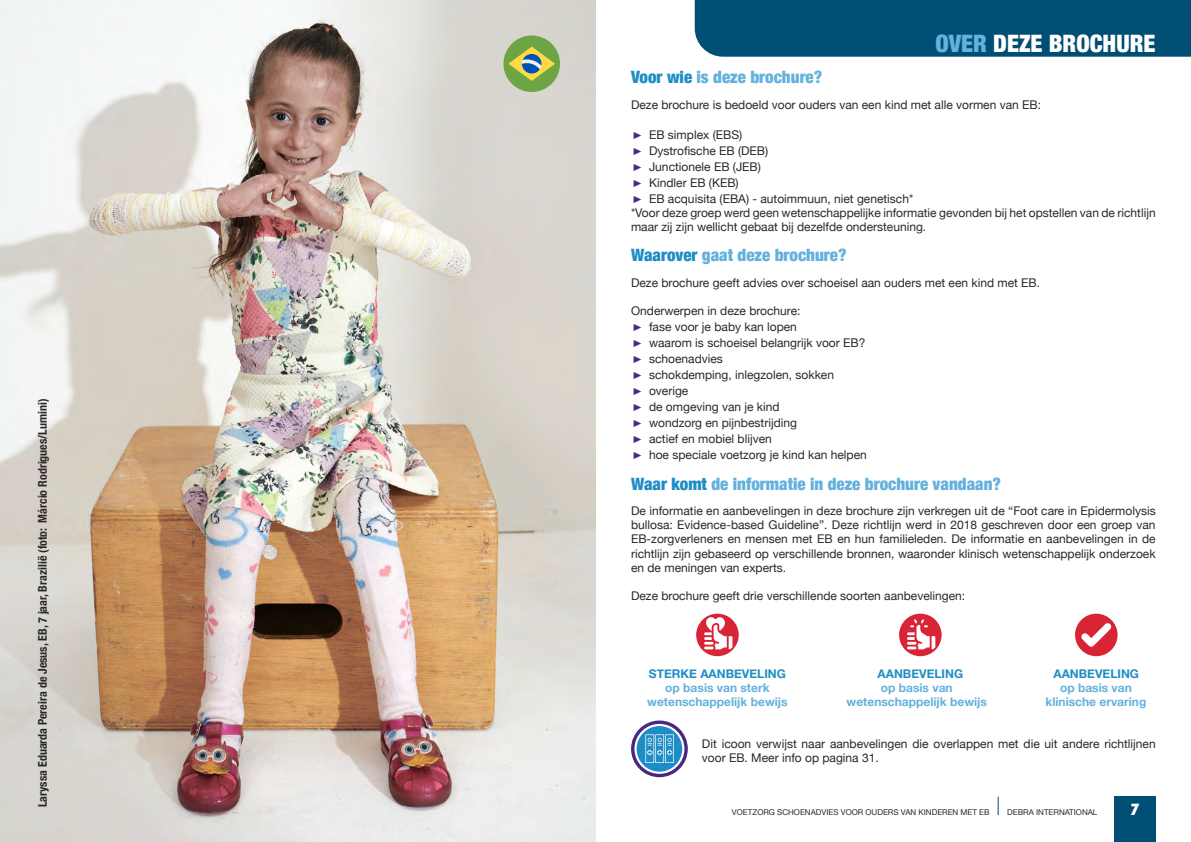
<style>
.page{position:relative;width:1191px;height:842px;background:#fff}
.page>*{position:absolute;margin:0;border:0;box-sizing:border-box;transform-origin:0 0}
.t1{font:900 condensed 24px "Helvetica Neue";color:#fff}
.t2{font:900 condensed 17px "Helvetica Neue";color:#63b1dc}
.t3{font:800 condensed 15px "Futura";color:#fff}
.t4{font:12px/16px "Helvetica Neue";color:#292829}
.t5{font:700 12px/14px "Helvetica Neue";color:#63b1dc;text-align:center}
.t6{font:700 condensed 12px "Helvetica Neue";color:#292829}
.t7{font:700 12px "Helvetica Neue";color:#1f8dc5}
.t8{font:8px "Helvetica Neue";color:#292829}
.s1{color:#1f8dc5}
.s2{color:#63b1dc}
.s3{font-size:10px;color:#4b2683}
</style>
<div class="page">
<div style="left:694px;top:0;width:497px;height:57px;background:#004e74"></div>
<div style="left:1114px;top:797px;width:41px;height:45px;background:#004e74"></div>
<svg style="left:997px;top:797px;width:1px;height:18px"></svg>
<div style="left:1075px;top:614px;width:42px;height:42px;background:#d82435;border-radius:50%"></div>
<svg style="left:1081px;top:623px;width:30px;height:24px"></svg>
<div style="left:899px;top:614px;width:42px;height:42px;background:#d82435;border-radius:50%"></div>
<svg style="left:907px;top:619px;width:28px;height:31px"></svg>
<div style="left:696px;top:614px;width:42px;height:42px;background:#d82435;border-radius:50%"></div>
<svg style="left:704px;top:617px;width:28px;height:33px"></svg>
<svg style="left:633px;top:722px;width:53px;height:53px"></svg>
<div style="left:631px;top:720px;width:57px;height:57px;border:3px solid #4b2683;border-radius:50%"></div>
<div style="left:636px;top:726px;width:46px;height:46px;background:#1f8dc5;border-radius:50%"></div>
<svg style="left:645px;top:734px;width:29px;height:29px"></svg>
<img style="left:0;top:0;width:595px;height:842px">
<div style="left:503px;top:35px;width:57px;height:57px;background:#6da544;border-radius:50%"></div>
<svg style="left:508px;top:47px;width:47px;height:34px"></svg>
<p class="t6" style="left:33px;top:807px;width:410px;rotate:-90deg">Laryssa Eduarda Pereira de Jesus, EB, 7 jaar, Brazilië (foto: Márcio Rodrigues/Lumini)</p>
<h2 class="t2" style="left:631px;top:63px;width:193px"><span class="s1">Voor wie</span> is deze brochure?</h2>
<h1 class="t1" style="left:935px;top:23px;width:222px"><span class="s2">OVER</span> DEZE BROCHURE</h1>
<p class="t4" style="left:631px;top:97px;width:411px">Deze brochure is bedoeld voor ouders van een kind met alle vormen van EB:</p>
<p class="t4" style="left:631px;top:127px;width:284px"><span class="s3">࢝</span> EB simplex (EBS)<br><span class="s3">࢝</span> Dystrofische EB (DEB)<br><span class="s3">࢝</span> Junctionele EB (JEB)<br><span class="s3">࢝</span> Kindler EB (KEB)<br><span class="s3">࢝</span> EB acquisita (EBA) - autoimmuun, niet genetisch*</p>
<p class="t4" style="left:631px;top:206px;width:526px;line-height:14px">*Voor deze groep werd geen wetenschappelijke informatie gevonden bij het opstellen van de richtlijn maar zij zijn wellicht gebaat bij dezelfde ondersteuning.</p>
<h2 class="t2" style="left:631px;top:241px;width:217px"><span class="s1">Waarover</span> gaat deze brochure?</h2>
<p class="t4" style="left:631px;top:276px;width:410px">Deze brochure geeft advies over schoeisel aan ouders met een kind met EB.</p>
<p class="t4" style="left:631px;top:304px;width:237px">Onderwerpen in deze brochure:<br><span class="s3">࢝</span> fase voor je baby kan lopen<br><span class="s3">࢝</span> waarom is schoeisel belangrijk voor EB? <span class="s3">࢝</span> schoenadvies<br><span class="s3">࢝</span> schokdemping, inlegzolen, sokken<br><span class="s3">࢝</span> overige<br><span class="s3">࢝</span> de omgeving van je kind<br><span class="s3">࢝</span> wondzorg en pijnbestrijding<br><span class="s3">࢝</span> actief en mobiel blijven<br><span class="s3">࢝</span> hoe speciale voetzorg je kind kan helpen</p>
<h2 class="t2" style="left:631px;top:470px;width:371px"><span class="s1">Waar komt</span> de informatie in deze brochure vandaan?</h2>
<p class="t4" style="left:631px;top:505px;width:526px;line-height:14px;text-align:justify">De informatie en aanbevelingen in deze brochure zijn verkregen uit de “Foot care in Epidermolysis bullosa: Evidence-based Guideline”. Deze richtlijn werd in 2018 geschreven door een groep van EB-zorgverleners en mensen met EB en hun familieleden. De informatie en aanbevelingen in de richtlijn zijn gebaseerd op verschillende bronnen, waaronder klinisch wetenschappelijk onderzoek en de meningen van experts.</p>
<p class="t4" style="left:631px;top:588px;width:336px">Deze brochure geeft drie verschillende soorten aanbevelingen:</p>
<p class="t7" style="left:649px;top:664px;width:138px">STERKE AANBEVELING</p>
<p class="t5" style="left:647px;top:681px;width:142px">op basis van sterk wetenschappelijk bewijs</p>
<p class="t4" style="left:702px;top:737px;width:455px;line-height:14px">Dit icoon verwijst naar aanbevelingen die overlappen met die uit andere richtlijnen voor EB. Meer info op pagina 31.</p>
<p class="t7" style="left:877px;top:664px;width:87px">AANBEVELING</p>
<p class="t5" style="left:846px;top:681px;width:142px">op basis van wetenschappelijk bewijs</p>
<p class="t7" style="left:1053px;top:664px;width:87px">AANBEVELING</p>
<p class="t5" style="left:1045px;top:681px;width:102px">op basis van klinische ervaring</p>
<p class="t8" style="left:732px;top:806px;width:259px">VOETZORG SCHOENADVIES VOOR OUDERS VAN KINDEREN MET EB</p>
<p class="t8" style="left:1007px;top:806px;width:92px">DEBRA INTERNATIONAL</p>
<p class="t3" style="left:1130px;top:799px;width:11px">7</p>
</div>
